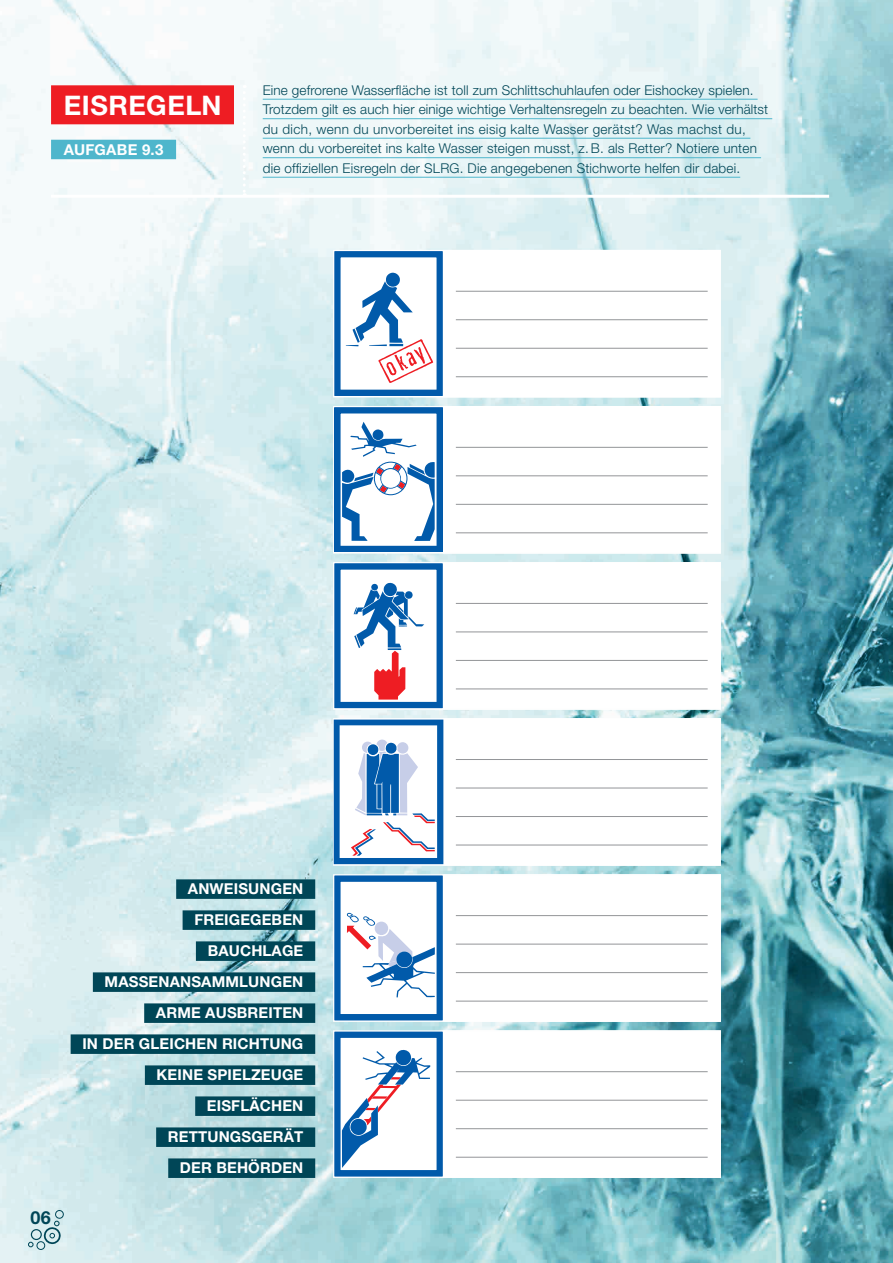
<style>
.page{position:relative;width:893px;height:1263px;background:#fff}
.page>*{position:absolute;margin:0;border:0;box-sizing:border-box;transform-origin:0 0}
.t1{font:700 27px "Helvetica Neue LT";letter-spacing:.02em;color:#fff}
.t2{font:700 18px "Helvetica Neue LT";color:#004657}
.t3{font:700 15px/31px "Helvetica Neue LT";letter-spacing:.01em;color:#fff;text-align:right}
.t4{font:300 13.5px/19.5px "Helvetica Neue LT";letter-spacing:.015em;color:#004657}
</style>
<div class="page">
<img style="left:0;top:0;width:893px;height:1263px">
<div style="left:51px;top:85px;width:183px;height:39px;background:#ee1d23"></div>
<div style="left:51px;top:140px;width:125px;height:19px;background:#4eb6cc"></div>
<hr style="left:51px;top:195px;width:778px;height:3px;background:#fff">
<hr style="left:263px;top:99px;width:495px;height:1px;background:#4eb6cc">
<hr style="left:263px;top:118px;width:509px;height:1px;background:#4eb6cc">
<hr style="left:263px;top:138px;width:487px;height:1px;background:#4eb6cc">
<hr style="left:263px;top:157px;width:498px;height:1px;background:#4eb6cc">
<hr style="left:263px;top:177px;width:477px;height:1px;background:#4eb6cc">
<svg style="left:243px;top:85px;width:3px;height:110px"></svg>
<div style="left:176px;top:879px;width:139px;height:20px;background:#004657"></div>
<div style="left:183px;top:910px;width:132px;height:20px;background:#004657"></div>
<div style="left:196px;top:941px;width:119px;height:20px;background:#004657"></div>
<div style="left:93px;top:972px;width:222px;height:20px;background:#004657"></div>
<div style="left:144px;top:1003px;width:171px;height:20px;background:#004657"></div>
<div style="left:71px;top:1034px;width:244px;height:20px;background:#004657"></div>
<div style="left:145px;top:1065px;width:170px;height:20px;background:#004657"></div>
<div style="left:195px;top:1096px;width:120px;height:20px;background:#004657"></div>
<div style="left:156px;top:1127px;width:159px;height:20px;background:#004657"></div>
<div style="left:168px;top:1158px;width:147px;height:20px;background:#004657"></div>
<svg style="left:335px;top:249px;width:387px;height:149px"></svg>
<div style="left:335px;top:251px;width:108px;height:145px;border:6px solid #015aaa"></div>
<svg style="left:335px;top:405px;width:387px;height:149px"></svg>
<div style="left:335px;top:407px;width:108px;height:145px;border:6px solid #015aaa"></div>
<svg style="left:335px;top:561px;width:387px;height:149px"></svg>
<div style="left:335px;top:563px;width:108px;height:145px;border:6px solid #015aaa"></div>
<svg style="left:335px;top:873px;width:387px;height:149px"></svg>
<div style="left:335px;top:876px;width:108px;height:144px;border:6px solid #015aaa"></div>
<svg style="left:335px;top:1029px;width:387px;height:150px"></svg>
<div style="left:335px;top:1032px;width:108px;height:144px;border:6px solid #015aaa"></div>
<svg style="left:334px;top:717px;width:388px;height:149px"></svg>
<div style="left:31px;top:1229px;width:11px;height:11px;border:1px solid #004657;border-radius:50%"></div>
<div style="left:36px;top:1241px;width:9px;height:9px;border:1px solid #004657;border-radius:50%"></div>
<div style="left:55px;top:1210px;width:9px;height:9px;border:1px solid #004657;border-radius:4px"></div>
<svg style="left:28px;top:1242px;width:5px;height:5px"></svg>
<svg style="left:42px;top:1221px;width:20px;height:25px"></svg>
<h1 class="t1" style="left:64px;top:89px;width:159px">EISREGELN</h1>
<p class="t3" style="left:64px;top:133px;width:101px">AUFGABE 9.3</p>
<p class="t4" style="left:263px;top:80px;width:507px">Eine gefrorene Wasserfläche ist toll zum Schlittschuhlaufen oder Eishockey spielen.<br>Trotzdem gilt es auch hier einige wichtige Verhaltensregeln zu beachten. Wie verhältst du dich, wenn du unvorbereitet ins eisig kalte Wasser gerätst? Was machst du, wenn du vorbereitet ins kalte Wasser steigen musst, z.B. als Retter? Notiere unten die offiziellen Eisregeln der SLRG. Die angegebenen Stichworte helfen dir dabei.</p>
<h2 class="t2" style="left:30px;top:1206px;width:22px">06</h2>
<p class="t3" style="left:82px;top:873px;width:222px">ANWEISUNGEN<br>FREIGEGEBEN<br>BAUCHLAGE<br>MASSENANSAMMLUNGEN<br>ARME AUSBREITEN<br>IN DER GLEICHEN RICHTUNG<br>KEINE SPIELZEUGE<br>EISFLÄCHEN<br>RETTUNGSGERÄT<br>DER BEHÖRDEN</p>
</div>
